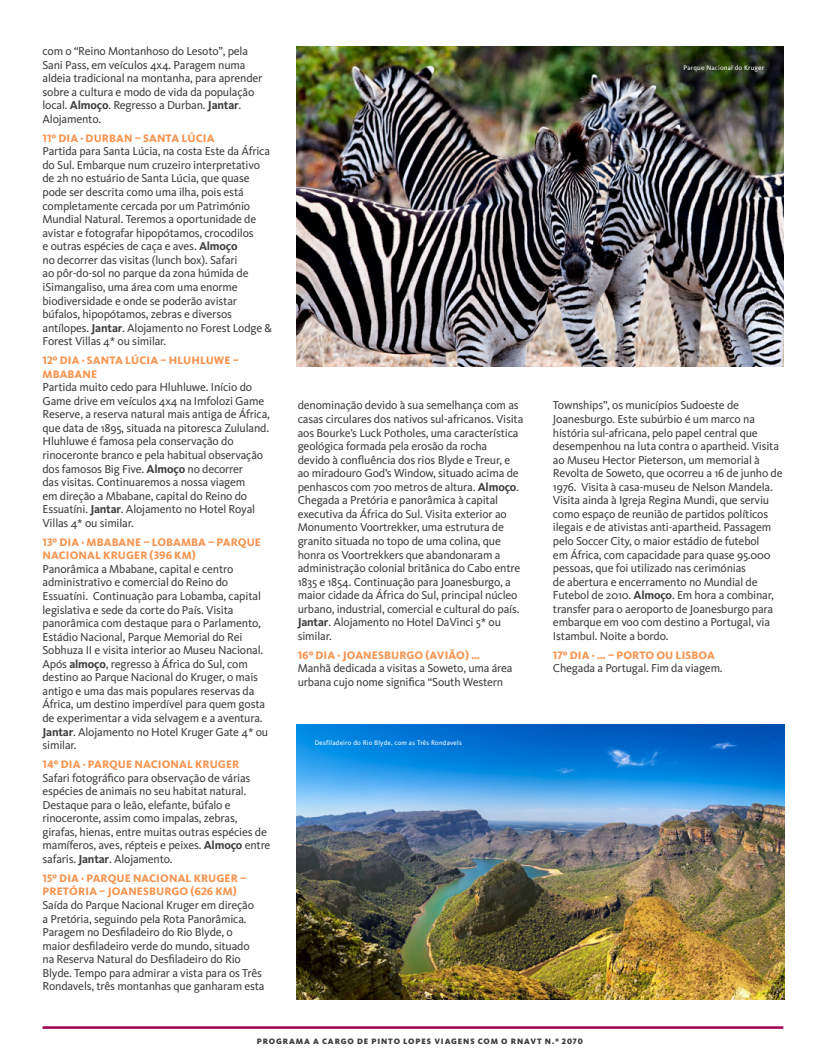
<style>
.page{position:relative;width:833px;height:1063px;background:#fff}
.page>*{position:absolute;margin:0;border:0;box-sizing:border-box;transform-origin:0 0}
.Programa_Texto{font:11.88px/13.5px "Kievit OT";letter-spacing:-.015em;color:#3e3e3f}
.Programa_Dias{font:800 11.25px/13.6px "Kievit OT";letter-spacing:.01em;color:#f79551}
.t1{font:900 8.12px "Kievit OT";letter-spacing:.11em;color:#3e3e3f}
.Legenda{font:6.88px "Kievit OT";letter-spacing:.025em;color:#fff}
.s1{font-weight:700}
</style>
<div class="page">
<hr style="left:43px;top:1026px;width:740px;height:3px;background:#9e0153">
<img style="left:297px;top:725px;width:487px;height:274px">
<img style="left:297px;top:46px;width:486px;height:321px">
<p class="Programa_Texto" style="left:43px;top:44px;width:221px">com o “Reino Montanhoso do Lesoto”, pela Sani Pass, em veículos 4x4. Paragem numa aldeia tradicional na montanha, para aprender sobre a cultura e modo de vida da população local. <span class="s1">Almoço</span>. Regresso a Durban. <span class="s1">Jantar</span>.<br>Alojamento.</p>
<p class="Programa_Dias" style="left:43px;top:131px;width:173px">11º DIA · DURBAN – SANTA LÚCIA</p>
<p class="Programa_Texto" style="left:43px;top:145px;width:231px">Partida para Santa Lúcia, na costa Este da África do Sul. Embarque num cruzeiro interpretativo de 2h no estuário de Santa Lúcia, que quase pode ser descrita como uma ilha, pois está completamente cercada por um Património Mundial Natural. Teremos a oportunidade de avistar e fotografar hipopótamos, crocodilos<br>e outras espécies de caça e aves. <span class="s1">Almoço<br></span>no decorrer das visitas (lunch box). Safari<br>ao pôr-do-sol no parque da zona húmida de iSimangaliso, uma área com uma enorme biodiversidade e onde se poderão avistar búfalos, hipopótamos, zebras e diversos antílopes. <span class="s1">Jantar</span>. Alojamento no Forest Lodge &amp; Forest Villas 4* ou similar.</p>
<p class="Programa_Dias" style="left:43px;top:353px;width:198px">12º DIA · SANTA LÚCIA – HLUHLUWE –<br>MBABANE</p>
<p class="Programa_Texto" style="left:43px;top:380px;width:229px">Partida muito cedo para Hluhluwe. Início do Game drive em veículos 4x4 na Imfolozi Game Reserve, a reserva natural mais antiga de África, que data de 1895, situada na pitoresca Zululand.<br>Hluhluwe é famosa pela conservação do rinoceronte branco e pela habitual observação dos famosos Big Five. <span class="s1">Almoço</span> no decorrer<br>das visitas. Continuaremos a nossa viagem<br>em direção a Mbabane, capital do Reino do Essuatíni. <span class="s1">Jantar</span>. Alojamento no Hotel Royal Villas 4* ou similar.</p>
<p class="Programa_Dias" style="left:43px;top:535px;width:220px">13º DIA · MBABANE – LOBAMBA – PARQUE<br>NACIONAL KRUGER (396 KM)</p>
<p class="Programa_Texto" style="left:43px;top:562px;width:227px">Panorâmica a Mbabane, capital e centro administrativo e comercial do Reino do Essuatíni. Continuação para Lobamba, capital legislativa e sede da corte do País. Visita panorâmica com destaque para o Parlamento, Estádio Nacional, Parque Memorial do Rei Sobhuza II e visita interior ao Museu Nacional.<br>Após <span class="s1">almoço</span>, regresso à África do Sul, com destino ao Parque Nacional do Kruger, o mais antigo e uma das mais populares reservas da África, um destino imperdível para quem gosta de experimentar a vida selvagem e a aventura.<br><span class="s1">Jantar</span>. Alojamento no Hotel Kruger Gate 4* ou similar.</p>
<p class="Programa_Dias" style="left:43px;top:757px;width:198px">14º DIA · PARQUE NACIONAL KRUGER</p>
<p class="Programa_Texto" style="left:43px;top:771px;width:229px">Safari fotográfico para observação de várias espécies de animais no seu habitat natural.<br>Destaque para o leão, elefante, búfalo e rinoceronte, assim como impalas, zebras, girafas, hienas, entre muitas outras espécies de mamíferos, aves, répteis e peixes. <span class="s1">Almoço</span> entre safaris. <span class="s1">Jantar</span>. Alojamento.</p>
<p class="Programa_Dias" style="left:43px;top:871px;width:205px">15º DIA · PARQUE NACIONAL KRUGER –<br>PRETÓRIA – JOANESBURGO (626 KM)</p>
<p class="Programa_Texto" style="left:43px;top:898px;width:224px">Saída do Parque Nacional Kruger em direção<br>a Pretória, seguindo pela Rota Panorâmica.<br>Paragem no Desfiladeiro do Rio Blyde, o<br>maior desfiladeiro verde do mundo, situado<br>na Reserva Natural do Desfiladeiro do Rio Blyde. Tempo para admirar a vista para os Três Rondavels, três montanhas que ganharam esta</p>
<p class="Programa_Texto" style="left:298px;top:399px;width:227px">denominação devido à sua semelhança com as casas circulares dos nativos sul-africanos. Visita aos Bourke’s Luck Potholes, uma característica geológica formada pela erosão da rocha<br>devido à confluência dos rios Blyde e Treur, e ao miradouro God’s Window, situado acima de penhascos com 700 metros de altura. <span class="s1">Almoço</span>.<br>Chegada a Pretória e panorâmica à capital executiva da África do Sul. Visita exterior ao Monumento Voortrekker, uma estrutura de granito situada no topo de uma colina, que honra os Voortrekkers que abandonaram a administração colonial britânica do Cabo entre 1835 e 1854. Continuação para Joanesburgo, a maior cidade da África do Sul, principal núcleo urbano, industrial, comercial e cultural do país.<br><span class="s1">Jantar</span>. Alojamento no Hotel DaVinci 5* ou similar.</p>
<p class="Programa_Dias" style="left:298px;top:648px;width:184px">16º DIA · JOANESBURGO (AVIÃO) …</p>
<p class="Programa_Texto" style="left:298px;top:662px;width:216px">Manhã dedicada a visitas a Soweto, uma área urbana cujo nome significa “South Western</p>
<p class="Legenda" style="left:315px;top:738px;width:149px">Desfiladeiro do Rio Blyde, com as Três Rondavels</p>
<p class="Legenda" style="left:683px;top:63px;width:82px">Parque Nacional do Kruger</p>
<p class="Programa_Texto" style="left:553px;top:399px;width:231px">Townships”, os municípios Sudoeste de Joanesburgo. Este subúrbio é um marco na história sul-africana, pelo papel central que desempenhou na luta contra o apartheid. Visita ao Museu Hector Pieterson, um memorial à Revolta de Soweto, que ocorreu a 16 de junho de 1976. Visita à casa-museu de Nelson Mandela.<br>Visita ainda à Igreja Regina Mundi, que serviu como espaço de reunião de partidos políticos ilegais e de ativistas anti-apartheid. Passagem pelo Soccer City, o maior estádio de futebol<br>em África, com capacidade para quase 95.000 pessoas, que foi utilizado nas cerimónias<br>de abertura e encerramento no Mundial de Futebol de 2010. <span class="s1">Almoço</span>. Em hora a combinar, transfer para o aeroporto de Joanesburgo para embarque em voo com destino a Portugal, via Istambul. Noite a bordo.</p>
<p class="Programa_Dias" style="left:553px;top:648px;width:164px">17º DIA · … – PORTO OU LISBOA</p>
<p class="Programa_Texto" style="left:553px;top:662px;width:171px">Chegada a Portugal. Fim da viagem.</p>
<p class="t1" style="left:257px;top:1036px;width:328px">PROGRAMA A CARGO DE PINTO LOPES VIAGENS COM O RNAVT N.º 2070</p>
</div>
